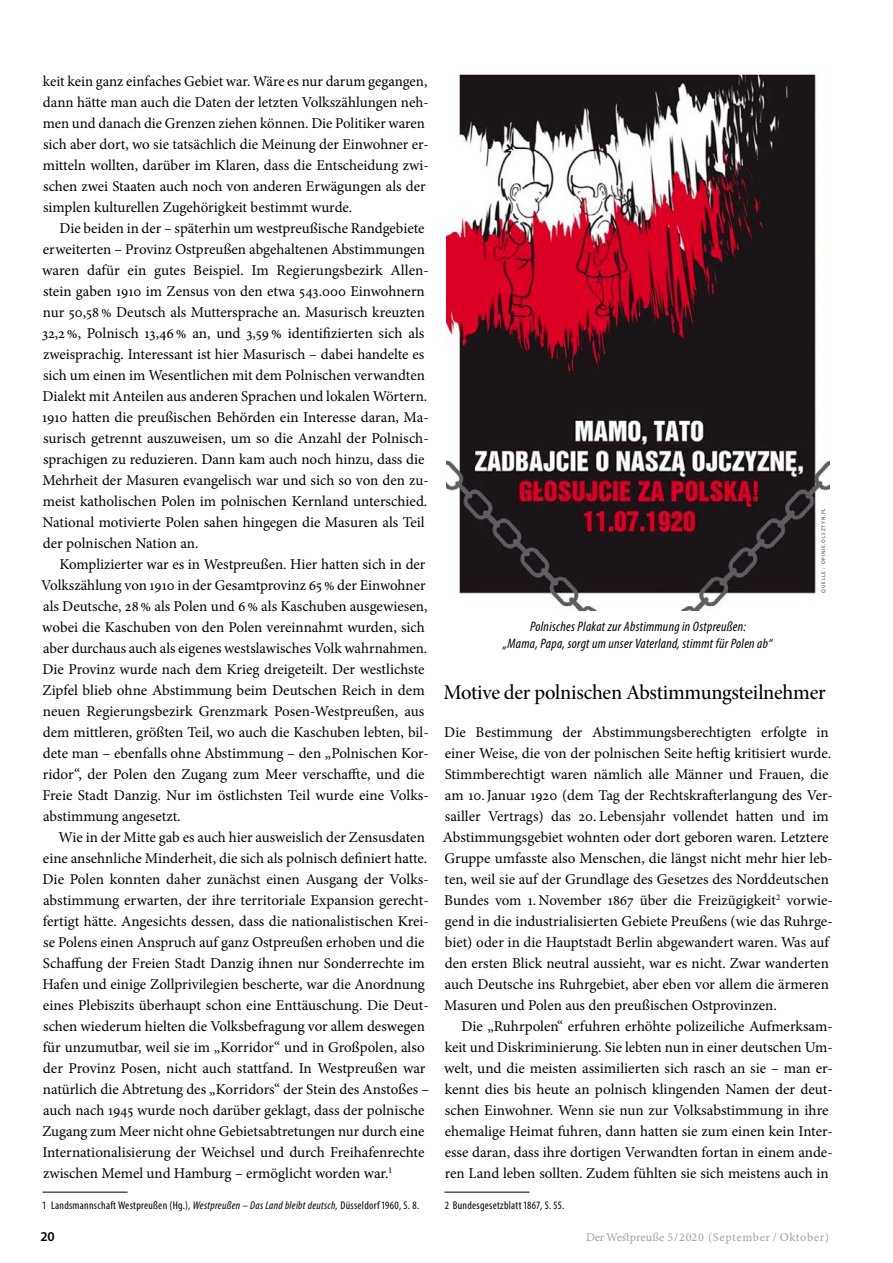
<style>
.page{position:relative;width:893px;height:1263px;background:#fff}
.page>*{position:absolute;margin:0;border:0;box-sizing:border-box;transform-origin:0 0}
.t1{font:21px "Minion Pro Medium Subh";letter-spacing:-.01em;color:#000}
.t2{font:15px/21px "Minion Pro";color:#000}
.t3{font:italic condensed 13.8px/16.5px "Myriad Pro";letter-spacing:.02em;color:#000;text-align:center}
.t4{font:600 13.5px "Myriad Pro";color:#000}
.t5{font:12px "Minion Pro Capt";letter-spacing:.04em;color:#a4a4a4}
.t6{font:condensed 11.25px "Myriad Pro";letter-spacing:.025em;color:#000}
.t7{font:5.25px "Myriad Pro";letter-spacing:.16em;color:#3e3e3d}
.s1{font-style:italic}
</style>
<div class="page">
<hr style="left:444px;top:1192px;width:85px;height:1px;background:#000">
<hr style="left:43px;top:1192px;width:85px;height:1px;background:#000">
<img style="left:447px;top:74px;width:382px;height:536px">
<p class="t2" style="left:43px;top:70px;width:387px">keit kein ganz einfaches Gebiet war. Wäre es nur darum gegangen, dann hätte man auch die Daten der letzten Volkszählungen neh&shy;men und danach die Grenzen ziehen können. Die Politiker waren sich aber dort, wo sie tatsächlich die Meinung der Einwohner er&shy;mitteln wollten, darüber im Klaren, dass die Entscheidung zwi&shy;schen zwei Staaten auch noch von anderen Erwägungen als der simplen kulturellen Zugehörigkeit bestimmt wurde.</p>
<p class="t2" style="left:42px;top:217px;width:388px;text-indent:17px">Die beiden in der – späterhin um westpreußische Randgebiete erweiterten – Provinz Ostpreußen abgehaltenen Abstimmungen waren dafür ein gutes Beispiel. Im Regierungsbezirk Allen&shy;stein gaben 1910 im Zensus von den etwa 543.000 Einwohnern nur 50,58% Deutsch als Muttersprache an. Masurisch kreuzten 32,2%, Polnisch 13,46% an, und 3,59% identifizierten sich als zweisprachig. Interessant ist hier Masurisch – dabei handelte es sich um einen im Wesentlichen mit dem Polnischen verwandten Dialekt mit Anteilen aus anderen Sprachen und lokalen Wörtern.<br>1910 hatten die preußischen Behörden ein Interesse daran, Ma&shy;surisch getrennt auszuweisen, um so die Anzahl der Polnisch&shy;sprachigen zu reduzieren. Dann kam auch noch hinzu, dass die Mehrheit der Masuren evangelisch war und sich so von den zu&shy;meist katholischen Polen im polnischen Kernland unterschied.<br>National motivierte Polen sahen hingegen die Masuren als Teil der polnischen Nation an.</p>
<p class="t2" style="left:41px;top:553px;width:389px;text-indent:18px">Komplizierter war es in Westpreußen. Hier hatten sich in der Volkszählung von 1910 in der Gesamtprovinz 65% der Einwohner als Deutsche, 28% als Polen und 6% als Kaschuben ausgewiesen, wobei die Kaschuben von den Polen vereinnahmt wurden, sich aber durchaus auch als eigenes westslawisches Volk wahrnahmen.<br>Die Provinz wurde nach dem Krieg dreigeteilt. Der westlichste Zipfel blieb ohne Abstimmung beim Deutschen Reich in dem neuen Regierungsbezirk Grenzmark Posen-Westpreußen, aus dem mittleren, größten Teil, wo auch die Kaschuben lebten, bil&shy;dete man – ebenfalls ohne Abstimmung – den „Polnischen Kor&shy;ridor“, der Polen den Zugang zum Meer verschaffte, und die Freie Stadt Danzig. Nur im östlichsten Teil wurde eine Volks&shy;abstimmung angesetzt.</p>
<p class="t2" style="left:42px;top:826px;width:388px;text-indent:16px">Wie in der Mitte gab es auch hier ausweislich der Zensusdaten eine ansehnliche Minderheit, die sich als polnisch definiert hatte.<br>Die Polen konnten daher zunächst einen Ausgang der Volks&shy;abstimmung erwarten, der ihre territoriale Expansion gerecht&shy;fertigt hätte. Angesichts dessen, dass die nationalistischen Krei&shy;se Polens einen Anspruch auf ganz Ostpreußen erhoben und die Schaffung der Freien Stadt Danzig ihnen nur Sonderrechte im Hafen und einige Zollprivilegien bescherte, war die Anordnung eines Plebiszits überhaupt schon eine Enttäuschung. Die Deut&shy;schen wiederum hielten die Volksbefragung vor allem deswegen für unzumutbar, weil sie im „Korridor“ und in Großpolen, also der Provinz Posen, nicht auch stattfand. In Westpreußen war natürlich die Abtretung des „Korridors“ der Stein des Anstoßes – auch nach 1945 wurde noch darüber geklagt, dass der polnische Zugang zum Meer nicht ohne Gebietsabtretungen nur durch eine Internationalisierung der Weichsel und durch Freihafenrechte zwischen Memel und Hamburg – ermöglicht worden war.<sup>1</sup></p>
<p class="t6" style="left:43px;top:1198px;width:378px">1 Landsmannschaft Westpreußen (Hg.), <span class="s1">Westpreußen – Das Land bleibt deutsch,</span> Düsseldorf 1960, S. 8.</p>
<p class="t3" style="left:503px;top:618px;width:271px">Polnisches Plakat zur Abstimmung in Ostpreußen:<br>„Mama, Papa, sorgt um unser Vaterland, stimmt für Polen ab“</p>
<p class="t7" style="left:820px;top:592px;width:86px;rotate:-90deg">QUELLE : OPINIE.OLSZTYN.PL</p>
<h1 class="t1" style="left:444px;top:679px;width:384px">Motive der polnischen Abstimmungsteilnehmer</h1>
<p class="t2" style="left:443px;top:721px;width:391px">Die Bestimmung der Abstimmungsberechtigten erfolgte in einer Weise, die von der polnischen Seite heftig kritisiert wurde.<br>Stimmberechtigt waren nämlich alle Männer und Frauen, die am 10.Januar 1920 (dem Tag der Rechtskrafterlangung des Ver&shy;sailler Vertrags) das 20. Lebensjahr vollendet hatten und im Abstimmungsgebiet wohnten oder dort geboren waren. Letztere Gruppe umfasste also Menschen, die längst nicht mehr hier leb&shy;ten, weil sie auf der Grundlage des Gesetzes des Norddeutschen Bundes vom 1. November 1867 über die Freizügigkeit<sup>2</sup> vorwie&shy;gend in die industrialisierten Gebiete Preußens (wie das Ruhrge&shy;biet) oder in die Hauptstadt Berlin abgewandert waren. Was auf den ersten Blick neutral aussieht, war es nicht. Zwar wanderten auch Deutsche ins Ruhrgebiet, aber eben vor allem die ärmeren Masuren und Polen aus den preußischen Ostprovinzen.</p>
<p class="t2" style="left:444px;top:1015px;width:390px;text-indent:17px">Die „Ruhrpolen“ erfuhren erhöhte polizeiliche Aufmerksam&shy;keit und Diskriminierung. Sie lebten nun in einer deutschen Um&shy;welt, und die meisten assimilierten sich rasch an sie – man er&shy;kennt dies bis heute an polnisch klingenden Namen der deut&shy;schen Einwohner. Wenn sie nun zur Volksabstimmung in ihre ehemalige Heimat fuhren, dann hatten sie zum einen kein Inter&shy;esse daran, dass ihre dortigen Verwandten fortan in einem ande&shy;ren Land leben sollten. Zudem fühlten sie sich meistens auch in</p>
<p class="t6" style="left:445px;top:1198px;width:121px">2 Bundesgesetzblatt 1867, S. 55.</p>
<p class="t4" style="left:40px;top:1227px;width:16px">20</p>
<p class="t5" style="left:586px;top:1228px;width:245px">Der Westpreuße 5/2020 (September / Oktober)</p>
</div>
